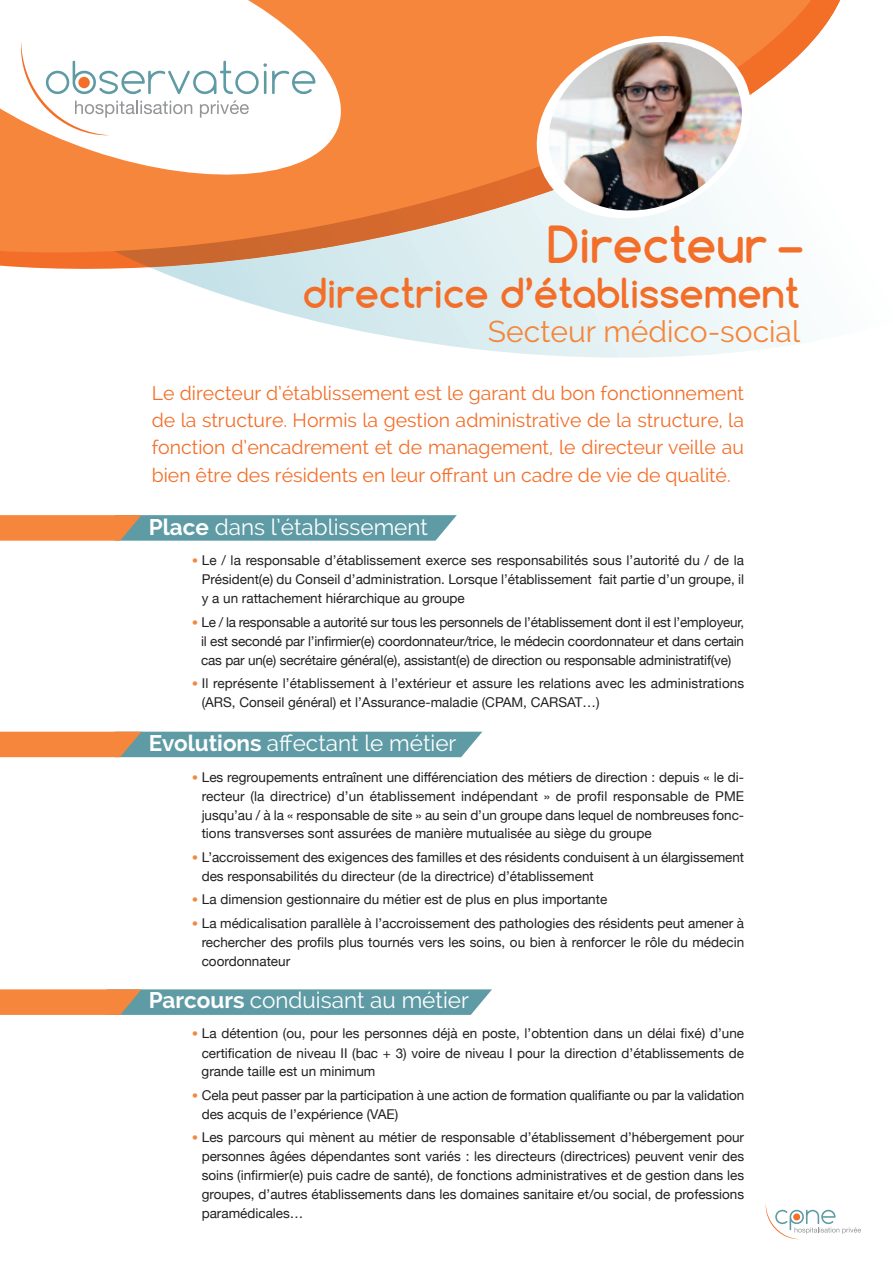
<style>
.page{position:relative;width:893px;height:1263px;background:#fff}
.page>*{position:absolute;margin:0;border:0;box-sizing:border-box;transform-origin:0 0}
.t1{font:700 48px "Comfortaa";color:#f36e28}
.t2{font:700 39px "Comfortaa";color:#f36e28}
.t3{font:30px "Raleway";color:#f5863b}
.t4{font:22.5px "Raleway";color:#fff}
.t5{font:19.5px/27.5px "Raleway";color:#f36e28;text-align:justify}
.t6{font:13.5px/19px "Helvetica Neue";color:#231f20;text-align:justify}
.s1{font-weight:700}
.s2{font-family:"DIN";color:#f5863b}
</style>
<div class="page">
<svg style="left:198px;top:286px;width:597px;height:72px"></svg>
<svg style="left:0;top:0;width:840px;height:286px;fill:#f5863b"></svg>
<svg style="left:0;top:0;width:356px;height:190px"></svg>
<svg style="left:21px;top:41px;width:294px;height:94px"></svg>
<svg style="left:0;top:989px;width:492px;height:26px;background:#8c998c"></svg>
<svg style="left:0;top:732px;width:482px;height:25px;background:#8b978a"></svg>
<svg style="left:0;top:515px;width:457px;height:26px;background:#8f998a"></svg>
<svg style="left:523px;top:23px;width:242px;height:208px;fill:#f5863b"></svg>
<svg style="left:536px;top:30px;width:218px;height:192px"></svg>
<img style="left:547px;top:40px;width:196px;height:172px">
<svg style="left:766px;top:1207px;width:95px;height:32px"></svg>
<h1 class="t1" style="left:547px;top:214px;width:254px">Directeur –</h1>
<h2 class="t2" style="left:303px;top:268px;width:499px">directrice d’établissement</h2>
<h3 class="t3" style="left:488px;top:320px;width:314px">Secteur médico-social</h3>
<p class="t5" style="left:152px;top:381px;width:594px">Le directeur d’établissement est le garant du bon fonctionnement de la structure. Hormis la gestion administrative de la structure, la fonction d’encadrement et de management, le directeur veille au bien être des résidents en leur offrant un cadre de vie de qualité.</p>
<h3 class="t4" style="left:149px;top:518px;width:281px"><span class="s1">Place</span> dans l’établissement</h3>
<p class="t6" style="left:202px;top:551px;width:544px;text-indent:-10px"><span class="s2">•</span> Le / la responsable d’établissement exerce ses responsabilités sous l’autorité du / de la Président(e) du Conseil d’administration. Lorsque l’établissement fait partie d’un groupe, il y a un rattachement hiérarchique au groupe</p>
<p class="t6" style="left:201px;top:612px;width:545px;text-indent:-10px"><span class="s2">•</span> Le / la responsable a autorité sur tous les personnels de l’établissement dont il est l’employeur, il est secondé par l’infirmier(e) coordonnateur/trice, le médecin coordonnateur et dans certain cas par un(e) secrétaire général(e), assistant(e) de direction ou responsable administratif(ve)</p>
<p class="t6" style="left:202px;top:674px;width:544px;text-indent:-10px"><span class="s2">•</span> Il représente l’établissement à l’extérieur et assure les relations avec les administrations (ARS, Conseil général) et l’Assurance-maladie (CPAM, CARSAT…)</p>
<h3 class="t4" style="left:149px;top:735px;width:309px"><span class="s1">Evolutions</span> affectant le métier</h3>
<p class="t6" style="left:202px;top:767px;width:544px;text-indent:-10px"><span class="s2">•</span> Les regroupements entraînent une différenciation des métiers de direction : depuis « le di&shy;recteur (la directrice) d’un établissement indépendant » de profil responsable de PME jusqu’au / à la « responsable de site » au sein d’un groupe dans lequel de nombreuses fonc&shy;tions transverses sont assurées de manière mutualisée au siège du groupe</p>
<p class="t6" style="left:202px;top:847px;width:544px;text-indent:-10px"><span class="s2">•</span> L’accroissement des exigences des familles et des résidents conduisent à un élargissement des responsabilités du directeur (de la directrice) d’établissement</p>
<p class="t6" style="left:191px;top:890px;width:417px"><span class="s2">•</span> La dimension gestionnaire du métier est de plus en plus importante</p>
<p class="t6" style="left:202px;top:913px;width:544px;text-indent:-10px"><span class="s2">•</span> La médicalisation parallèle à l’accroissement des pathologies des résidents peut amener à rechercher des profils plus tournés vers les soins, ou bien à renforcer le rôle du médecin coordonnateur</p>
<h3 class="t4" style="left:149px;top:991px;width:322px"><span class="s1">Parcours</span> conduisant au métier</h3>
<p class="t6" style="left:202px;top:1024px;width:544px;text-indent:-10px"><span class="s2">•</span> La détention (ou, pour les personnes déjà en poste, l’obtention dans un délai fixé) d’une certification de niveau II (bac + 3) voire de niveau I pour la direction d’établissements de grande taille est un minimum</p>
<p class="t6" style="left:202px;top:1085px;width:544px;text-indent:-10px"><span class="s2">•</span> Cela peut passer par la participation à une action de formation qualifiante ou par la validation des acquis de l’expérience (VAE)</p>
<p class="t6" style="left:202px;top:1128px;width:544px;text-indent:-10px"><span class="s2">•</span> Les parcours qui mènent au métier de responsable d’établissement d’hébergement pour personnes âgées dépendantes sont variés : les directeurs (directrices) peuvent venir des soins (infirmier(e) puis cadre de santé), de fonctions administratives et de gestion dans les groupes, d’autres établissements dans les domaines sanitaire et/ou social, de professions paramédicales…</p>
</div>
